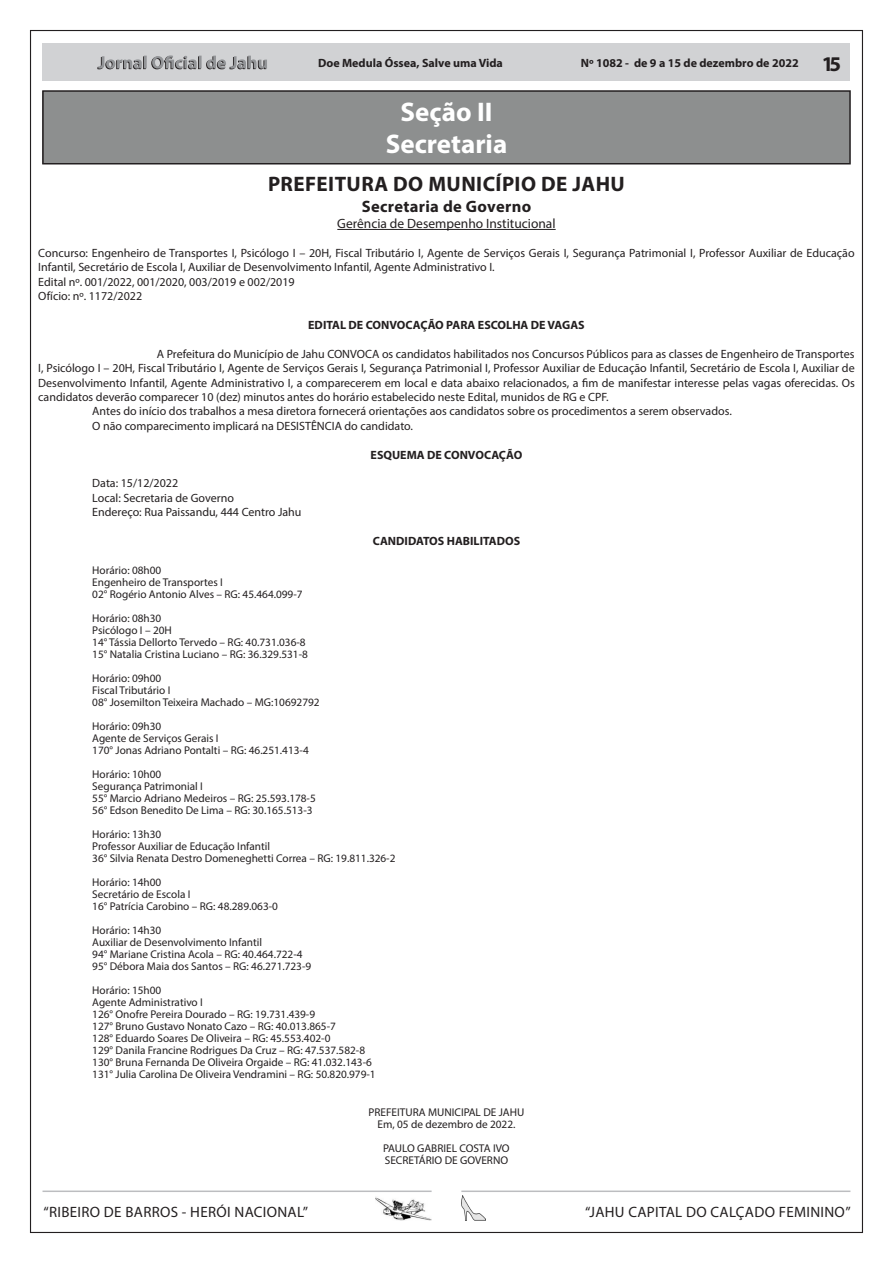
<style>
.page{position:relative;width:893px;height:1263px;background:#fff}
.page>*{position:absolute;margin:0;border:0;box-sizing:border-box;transform-origin:0 0}
.t1{font:700 27px "Myriad Pro";color:#fff}
.t2{font:700 21px "Myriad Pro";letter-spacing:.02em;color:#231f20}
.t3{font:700 16.5px "Myriad Pro";letter-spacing:.02em;color:#231f20}
.t4{font:15px "Myriad Pro";letter-spacing:.02em;color:#231f20}
.t5{font:13.5px "Myriad Pro";color:#231f20}
.t6{font:12px/14.4px "Myriad Pro";color:#231f20}
.t7{font:700 12px "Myriad Pro";color:#231f20}
.t8{font:11.25px "Myriad Pro";color:#231f20}
.s1{font-size:21px}
</style>
<div class="page">
<img style="left:461px;top:1196px;width:25px;height:24px">
<hr style="left:461px;top:1190px;width:389px;height:2px;background:#bcbdc0">
<img style="left:375px;top:1197px;width:57px;height:23px">
<hr style="left:43px;top:1190px;width:389px;height:2px;background:#bcbdc0">
<div style="left:43px;top:43px;width:807px;height:37px;background:#d1d2d4"></div>
<svg style="left:97px;top:55px;width:170px;height:14px"></svg>
<div style="left:43px;top:91px;width:807px;height:73px;background:#8d8f8f"></div>
<div style="left:42px;top:90px;width:809px;height:74px;border:2px solid #231f20"></div>
<hr style="left:337px;top:229px;width:219px;height:1px;background:#231f20">
<p class="t7" style="left:318px;top:55px;width:186px">Doe Medula Óssea, Salve uma Vida</p>
<p class="t7" style="left:581px;top:55px;width:262px">Nº 1082 - de 9 a 15 de dezembro de 2022 <span class="s1">15</span></p>
<p class="t1" style="left:400px;top:94px;width:93px">Seção II</p>
<p class="t1" style="left:386px;top:127px;width:123px">Secretaria</p>
<p class="t2" style="left:268px;top:170px;width:358px">PREFEITURA DO MUNICÍPIO DE JAHU</p>
<p class="t3" style="left:362px;top:196px;width:171px">Secretaria de Governo</p>
<p class="t5" style="left:337px;top:215px;width:220px">Gerência de Desempenho Institucional</p>
<p class="t6" style="left:38px;top:245px;width:818px">Concurso: Engenheiro de Transportes I, Psicólogo I – 20H, Fiscal Tributário I, Agente de Serviços Gerais I, Segurança Patrimonial I, Professor Auxiliar de Educação<br>Infantil, Secretário de Escola I, Auxiliar de Desenvolvimento Infantil, Agente Administrativo I.</p>
<p class="t6" style="left:38px;top:274px;width:258px">Edital nº. 001/2022, 001/2020, 003/2019 e 002/2019</p>
<p class="t6" style="left:38px;top:289px;width:105px">Ofício: nº. 1172/2022</p>
<p class="t7" style="left:308px;top:317px;width:278px">EDITAL DE CONVOCAÇÃO PARA ESCOLHA DE VAGAS</p>
<p class="t6" style="left:38px;top:346px;width:818px;text-align:justify;text-indent:119px">A Prefeitura do Município de Jahu CONVOCA os candidatos habilitados nos Concursos Públicos para as classes de Engenheiro de Transportes I, Psicólogo I – 20H, Fiscal Tributário I, Agente de Serviços Gerais I, Segurança Patrimonial I, Professor Auxiliar de Educação Infantil, Secretário de Escola I, Auxiliar de Desenvolvimento Infantil, Agente Administrativo I, a comparecerem em local e data abaixo relacionados, a fim de manifestar interesse pelas vagas oferecidas. Os candidatos deverão comparecer 10 (dez) minutos antes do horário estabelecido neste Edital, munidos de RG e CPF.</p>
<p class="t6" style="left:92px;top:404px;width:641px">Antes do início dos trabalhos a mesa diretora fornecerá orientações aos candidatos sobre os procedimentos a serem observados.</p>
<p class="t6" style="left:92px;top:418px;width:322px">O não comparecimento implicará na DESISTÊNCIA do candidato.</p>
<p class="t7" style="left:371px;top:447px;width:153px">ESQUEMA DE CONVOCAÇÃO</p>
<p class="t6" style="left:92px;top:476px;width:87px">Data: 15/12/2022</p>
<p class="t6" style="left:92px;top:490px;width:143px">Local: Secretaria de Governo</p>
<p class="t6" style="left:92px;top:505px;width:211px">Endereço: Rua Paissandu, 444 Centro Jahu</p>
<p class="t7" style="left:373px;top:533px;width:149px">CANDIDATOS HABILITADOS</p>
<p class="t8" style="left:92px;top:563px;width:71px">Horário: 08h00</p>
<p class="t8" style="left:92px;top:575px;width:132px">Engenheiro de Transportes I</p>
<p class="t8" style="left:92px;top:587px;width:212px">02° Rogério Antonio Alves – RG: 45.464.099-7</p>
<p class="t8" style="left:92px;top:611px;width:71px">Horário: 08h30</p>
<p class="t8" style="left:92px;top:623px;width:81px">Psicólogo I – 20H</p>
<p class="t8" style="left:92px;top:635px;width:215px">14° Tássia Dellorto Tervedo – RG: 40.731.036-8</p>
<p class="t8" style="left:92px;top:647px;width:217px">15° Natalia Cristina Luciano – RG: 36.329.531-8</p>
<p class="t8" style="left:92px;top:671px;width:71px">Horário: 09h00</p>
<p class="t8" style="left:92px;top:683px;width:80px">Fiscal Tributário I</p>
<p class="t8" style="left:92px;top:695px;width:229px">08° Josemilton Teixeira Machado – MG:10692792</p>
<p class="t8" style="left:92px;top:719px;width:71px">Horário: 09h30</p>
<p class="t8" style="left:92px;top:731px;width:128px">Agente de Serviços Gerais I</p>
<p class="t8" style="left:92px;top:743px;width:218px">170° Jonas Adriano Pontalti – RG: 46.251.413-4</p>
<p class="t8" style="left:92px;top:767px;width:71px">Horário: 10h00</p>
<p class="t8" style="left:92px;top:779px;width:112px">Segurança Patrimonial I</p>
<p class="t8" style="left:92px;top:791px;width:225px">55° Marcio Adriano Medeiros – RG: 25.593.178-5</p>
<p class="t8" style="left:92px;top:803px;width:222px">56° Edson Benedito De Lima – RG: 30.165.513-3</p>
<p class="t8" style="left:92px;top:827px;width:71px">Horário: 13h30</p>
<p class="t8" style="left:92px;top:839px;width:179px">Professor Auxiliar de Educação Infantil</p>
<p class="t8" style="left:92px;top:851px;width:305px">36° Silvia Renata Destro Domeneghetti Correa – RG: 19.811.326-2</p>
<p class="t8" style="left:92px;top:875px;width:71px">Horário: 14h00</p>
<p class="t8" style="left:92px;top:887px;width:100px">Secretário de Escola I</p>
<p class="t8" style="left:92px;top:899px;width:187px">16° Patrícia Carobino – RG: 48.289.063-0</p>
<p class="t8" style="left:92px;top:923px;width:71px">Horário: 14h30</p>
<p class="t8" style="left:92px;top:935px;width:171px">Auxiliar de Desenvolvimento Infantil</p>
<p class="t8" style="left:92px;top:947px;width:212px">94° Mariane Cristina Acola – RG: 40.464.722-4</p>
<p class="t8" style="left:92px;top:959px;width:221px">95° Débora Maia dos Santos – RG: 46.271.723-9</p>
<p class="t8" style="left:92px;top:983px;width:71px">Horário: 15h00</p>
<p class="t8" style="left:92px;top:995px;width:112px">Agente Administrativo I</p>
<p class="t8" style="left:92px;top:1007px;width:224px">126° Onofre Pereira Dourado – RG: 19.731.439-9</p>
<p class="t8" style="left:92px;top:1019px;width:245px">127° Bruno Gustavo Nonato Cazo – RG: 40.013.865-7</p>
<p class="t8" style="left:92px;top:1031px;width:240px">128° Eduardo Soares De Oliveira – RG: 45.553.402-0</p>
<p class="t8" style="left:92px;top:1043px;width:274px">129° Danila Francine Rodrigues Da Cruz – RG: 47.537.582-8</p>
<p class="t8" style="left:92px;top:1055px;width:281px">130° Bruna Fernanda De Oliveira Orgaide – RG: 41.032.143-6</p>
<p class="t8" style="left:92px;top:1067px;width:285px">131° Julia Carolina De Oliveira Vendramini – RG: 50.820.979-1</p>
<p class="t8" style="left:369px;top:1105px;width:157px">PREFEITURA MUNICIPAL DE JAHU</p>
<p class="t8" style="left:377px;top:1117px;width:139px">Em, 05 de dezembro de 2022.</p>
<p class="t8" style="left:383px;top:1141px;width:128px">PAULO GABRIEL COSTA IVO</p>
<p class="t8" style="left:385px;top:1153px;width:125px">SECRETÁRIO DE GOVERNO</p>
<h3 class="t4" style="left:44px;top:1202px;width:266px">“RIBEIRO DE BARROS - HERÓI NACIONAL”</h3>
<h3 class="t4" style="left:585px;top:1202px;width:267px">“JAHU CAPITAL DO CALÇADO FEMININO”</h3>
</div>
